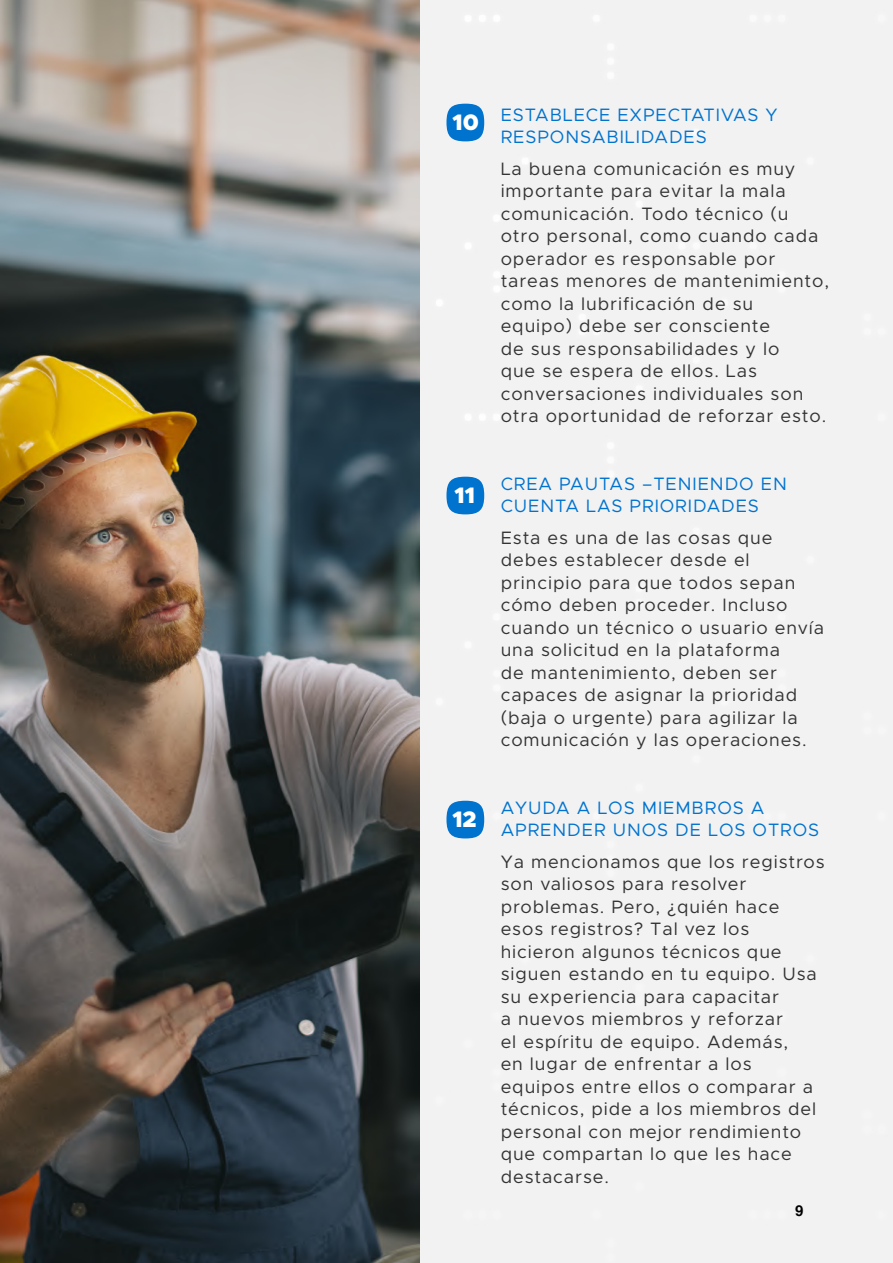
<style>
.page{position:relative;width:893px;height:1263px;background:#fff}
.page>*{position:absolute;margin:0;border:0;box-sizing:border-box;transform-origin:0 0}
.t1{font:900 22.5px "Infraspeak Sans";color:#fff}
.t2{font:18px/22.5px "Infraspeak Sans";letter-spacing:.05em;color:#333}
.t3{font:18px/22.5px "Infraspeak Sans";letter-spacing:.05em;color:#0073cf}
.t4{font:700 15px "Helvetica";color:#000}
</style>
<div class="page">
<div style="left:419px;top:0;width:474px;height:1263px;background:#f2f2f2"></div>
<div style="left:446px;top:104px;width:38px;height:37px;background:#0073cf;border-radius:50%"></div>
<div style="left:446px;top:477px;width:38px;height:37px;background:#0073cf;border-radius:50%"></div>
<div style="left:446px;top:801px;width:38px;height:37px;background:#0073cf;border-radius:50%"></div>
<img style="left:0;top:0;width:419px;height:1263px">
<p class="t1" style="left:453px;top:108px;width:28px">10</p>
<p class="t1" style="left:454px;top:481px;width:22px">11</p>
<p class="t1" style="left:452px;top:805px;width:26px">12</p>
<p class="t3" style="left:501px;top:103px;width:279px">ESTABLECE EXPECTATIVAS Y<br>RESPONSABILIDADES</p>
<p class="t2" style="left:501px;top:157px;width:330px">La buena comunicación es muy importante para evitar la mala comunicación. Todo técnico (u otro personal, como cuando cada operador es responsable por tareas menores de mantenimiento, como la lubrificación de su equipo) debe ser consciente<br>de sus responsabilidades y lo<br>que se espera de ellos. Las conversaciones individuales son otra oportunidad de reforzar esto.</p>
<p class="t3" style="left:501px;top:472px;width:288px">CREA PAUTAS –TENIENDO EN<br>CUENTA LAS PRIORIDADES</p>
<p class="t2" style="left:501px;top:526px;width:325px">Esta es una de las cosas que debes establecer desde el principio para que todos sepan cómo deben proceder. Incluso cuando un técnico o usuario envía una solicitud en la plataforma<br>de mantenimiento, deben ser capaces de asignar la prioridad (baja o urgente) para agilizar la comunicación y las operaciones.</p>
<p class="t3" style="left:501px;top:796px;width:320px">AYUDA A LOS MIEMBROS A<br>APRENDER UNOS DE LOS OTROS</p>
<p class="t2" style="left:501px;top:850px;width:326px">Ya mencionamos que los registros son valiosos para resolver problemas. Pero, ¿quién hace esos registros? Tal vez los hicieron algunos técnicos que siguen estando en tu equipo. Usa su experiencia para capacitar<br>a nuevos miembros y reforzar<br>el espíritu de equipo. Además,<br>en lugar de enfrentar a los equipos entre ellos o comparar a técnicos, pide a los miembros del personal con mejor rendimiento que compartan lo que les hace destacarse.</p>
<p class="t4" style="left:795px;top:1199px;width:10px">9</p>
</div>
